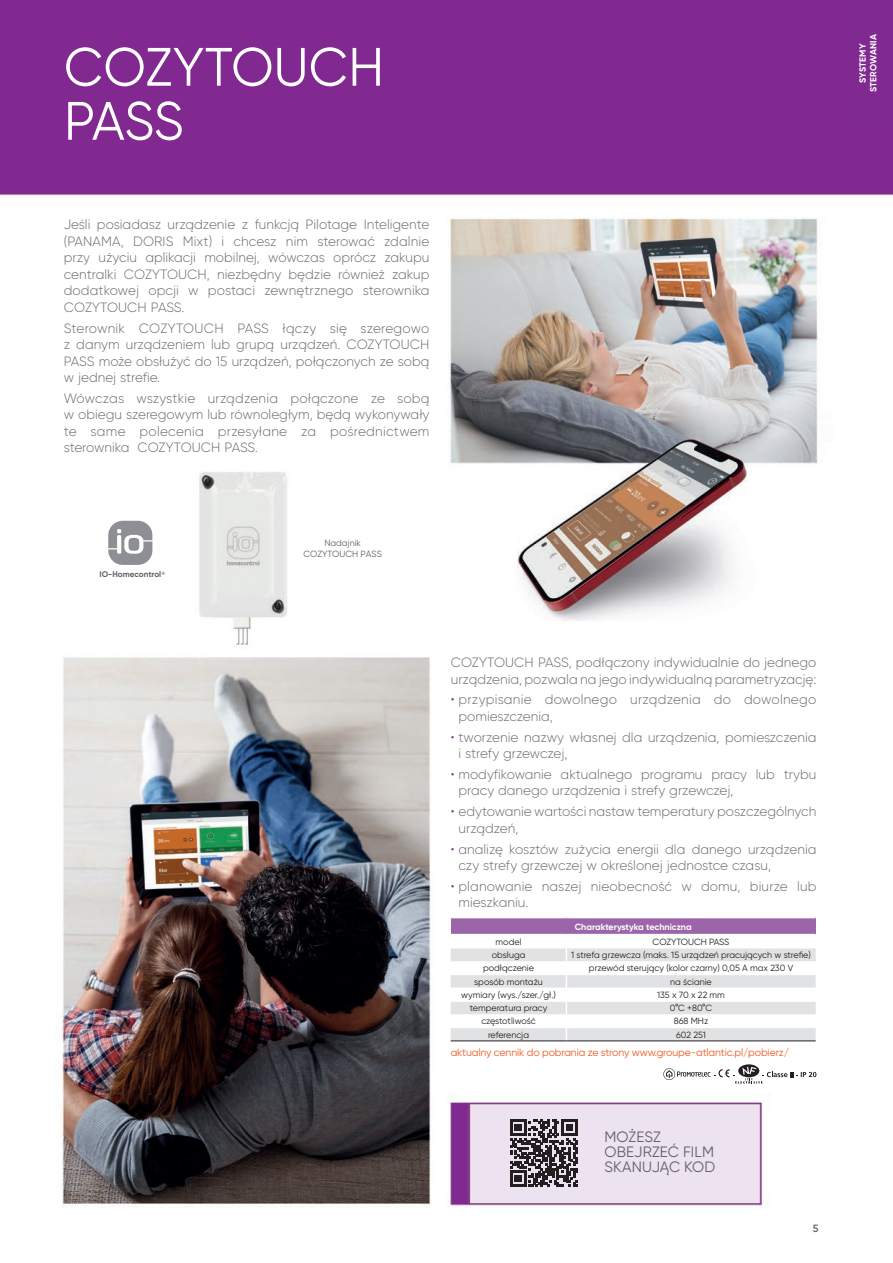
<style>
.page{position:relative;width:893px;height:1263px;background:#fff}
.page>*{position:absolute;margin:0;border:0;box-sizing:border-box;transform-origin:0 0}
.t1{font:54px/54px "Gilroy";letter-spacing:.005em;color:#fff}
.t2{font:15px/15px "Gilroy";letter-spacing:.01em;color:#636366}
.t3{font:300 13.5px/16.5px "Gilroy";color:#6c6d70}
.t4{font:300 13.5px/16.5px "Gilroy";letter-spacing:.02em;color:#6c6d70}
.t5{font:10.5px "Gilroy";letter-spacing:-.01em;color:#f15921}
.t6{font:600 10.5px "Gilroy";color:#636366}
.t7{font:9px "Gilroy";color:#231f20}
.t8{font:700 9px "Gilroy";color:#fff}
.t9{font:9px/10.8px "Gilroy";color:#636366;text-align:center}
.t10{font:700 9px/10.5px "Gilroy";letter-spacing:.03em;color:#fff;text-align:center}
.t11{font:700 8.25px "Gilroy";color:#636366}
.s1{color:#802990}
</style>
<div class="page">
<img style="left:0;top:0;width:893px;height:1208px">
<div style="left:842px;top:0;width:51px;height:126px;background:#802990"></div>
<div style="left:451px;top:917px;width:365px;height:17px;background:#9c65aa"></div>
<hr style="left:451px;top:917px;width:115px;height:1px;background:#fff">
<hr style="left:566px;top:917px;width:250px;height:1px;background:#fff">
<hr style="left:451px;top:934px;width:115px;height:1px;background:#fff">
<hr style="left:566px;top:934px;width:250px;height:1px;background:#fff">
<svg style="left:451px;top:935px;width:365px;height:105px"></svg>
<hr style="left:451px;top:1040px;width:115px;height:1px;background:#231f20">
<hr style="left:566px;top:1040px;width:250px;height:1px;background:#231f20">
<svg style="left:108px;top:521px;width:47px;height:45px"></svg>
<svg style="left:663px;top:1064px;width:153px;height:19px"></svg>
<svg style="left:510px;top:1119px;width:67px;height:68px;background:#6c666b"></svg>
<h1 class="t1" style="left:64px;top:39px;width:321px">COZYTOUCH<br>PASS</h1>
<p class="t3" style="left:64px;top:216px;width:367px;text-align:justify">Jeśli posiadasz urządzenie z funkcją Pilotage Inteligente (PANAMA, DORIS Mixt) i chcesz nim sterować zdalnie przy użyciu aplikacji mobilnej, wówczas oprócz zakupu centralki COZYTOUCH, niezbędny będzie również zakup dodatkowej opcji w postaci zewnętrznego sterownika COZYTOUCH PASS.</p>
<p class="t3" style="left:64px;top:320px;width:367px;text-align:justify">Sterownik COZYTOUCH PASS łączy się szeregowo z danym urządzeniem lub grupą urządzeń. COZYTOUCH PASS może obsłużyć do 15 urządzeń, połączonych ze sobą w jednej strefie.</p>
<p class="t3" style="left:64px;top:390px;width:367px;text-align:justify">Wówczas wszystkie urządzenia połączone ze sobą w obiegu szeregowym lub równoległym, będą wykonywały te same polecenia przesyłane za pośrednictwem sterownika COZYTOUCH PASS.</p>
<p class="t11" style="left:99px;top:569px;width:67px">IO-Homecontrol<sup>®</sup></p>
<p class="t9" style="left:303px;top:537px;width:80px">Nadajnik<br>COZYTOUCH PASS</p>
<p class="t3" style="left:451px;top:654px;width:367px">COZYTOUCH PASS, podłączony indywidualnie do jednego urządzenia, pozwala na jego indywidualną parametryzację:</p>
<p class="t4" style="left:458px;top:691px;width:359px;text-indent:-8px"><span class="s1">•</span> przypisanie dowolnego urządzenia do dowolnego pomieszczenia,</p>
<p class="t3" style="left:458px;top:729px;width:359px;text-indent:-8px"><span class="s1">•</span> tworzenie nazwy własnej dla urządzenia, pomieszczenia i strefy grzewczej,</p>
<p class="t3" style="left:458px;top:766px;width:359px;text-indent:-8px"><span class="s1">•</span> modyfikowanie aktualnego programu pracy lub trybu pracy danego urządzenia i strefy grzewczej,</p>
<p class="t3" style="left:458px;top:803px;width:359px;text-indent:-8px"><span class="s1">•</span> edytowanie wartości nastaw temperatury poszczególnych urządzeń,</p>
<p class="t3" style="left:458px;top:840px;width:359px;text-indent:-8px"><span class="s1">•</span> analizę kosztów zużycia energii dla danego urządzenia czy strefy grzewczej w określonej jednostce czasu,</p>
<p class="t3" style="left:458px;top:878px;width:359px;text-indent:-8px"><span class="s1">•</span> planowanie naszej nieobecność w domu, biurze lub mieszkaniu.</p>
<p class="t8" style="left:575px;top:921px;width:119px">Charakterystyka techniczna</p>
<p class="t7" style="left:496px;top:936px;width:27px">model</p>
<p class="t7" style="left:653px;top:936px;width:78px">COZYTOUCH PASS</p>
<p class="t7" style="left:492px;top:949px;width:35px">obsługa</p>
<p class="t7" style="left:571px;top:949px;width:241px">1 strefa grzewcza (maks. 15 urządzeń pracujących w strefie)</p>
<p class="t7" style="left:483px;top:963px;width:53px">podłączenie</p>
<p class="t7" style="left:589px;top:963px;width:206px">przewód sterujący (kolor czarny) 0,05 A max 230 V</p>
<p class="t7" style="left:474px;top:976px;width:70px">sposób montażu</p>
<p class="t7" style="left:670px;top:976px;width:43px">na ścianie</p>
<p class="t7" style="left:461px;top:989px;width:96px">wymiary (wys./szer./gł.)</p>
<p class="t7" style="left:657px;top:989px;width:69px">135 x 70 x 22 mm</p>
<p class="t7" style="left:470px;top:1002px;width:79px">temperatura pracy</p>
<p class="t7" style="left:670px;top:1002px;width:44px">0°C +80°C</p>
<p class="t7" style="left:481px;top:1016px;width:56px">częstotliwość</p>
<p class="t7" style="left:674px;top:1016px;width:36px">868 MHz</p>
<p class="t7" style="left:488px;top:1029px;width:43px">referencja</p>
<p class="t7" style="left:676px;top:1029px;width:31px">602 251</p>
<p class="t5" style="left:451px;top:1046px;width:340px">aktualny cennik do pobrania ze strony www.groupe-atlantic.pl/pobierz/</p>
<p class="t2" style="left:604px;top:1129px;width:112px">MOŻESZ<br>OBEJRZEĆ FILM<br>SKANUJĄC KOD</p>
<p class="t6" style="left:813px;top:1221px;width:7px">5</p>
<p class="t10" style="left:857px;top:92px;width:60px;rotate:-90deg">SYSTEMY<br>STEROWANIA</p>
</div>
